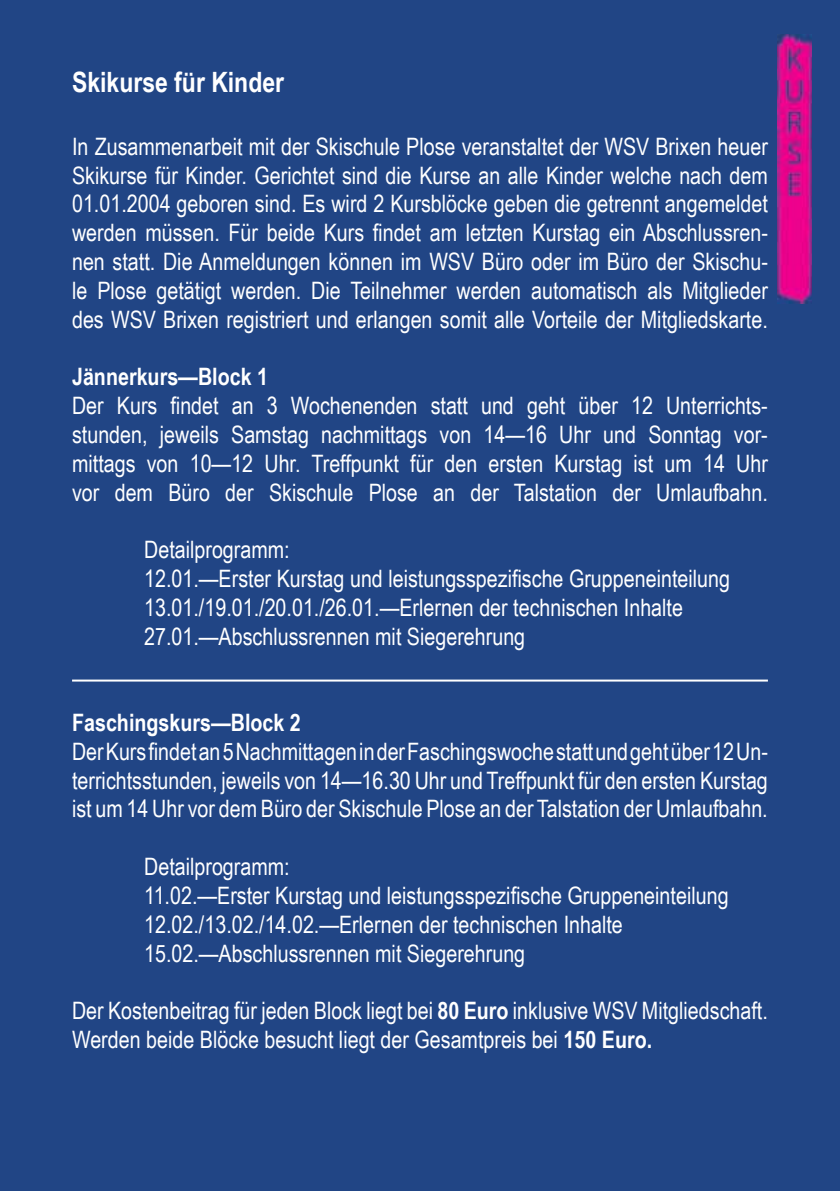
<style>
.page{position:relative;width:840px;height:1191px;background:#fff}
.page>*{position:absolute;margin:0;border:0;box-sizing:border-box;transform-origin:0 0}
.t1{font:700 28px "Arial Narrow";color:#fff}
.t2{font:24px/28.8px "Arial Narrow";color:#fff;text-align:justify}
.t3{font:700 24px "Arial Narrow";color:#fff}
.s1{font-weight:700}
</style>
<div class="page">
<div style="left:0;top:0;width:839px;height:1191px;background:#214585"></div>
<hr style="left:72px;top:679px;width:695px;height:2px;background:#fff">
<img style="left:777px;top:34px;width:34px;height:269px">
<p class="t1" style="left:72px;top:61px;width:213px">Skikurse für Kinder</p>
<p class="t2" style="left:72px;top:131px;width:697px">In Zusammenarbeit mit der Skischule Plose veranstaltet der WSV Brixen heuer Skikurse für Kinder. Gerichtet sind die Kurse an alle Kinder welche nach dem 01.01.2004 geboren sind. Es wird 2 Kursblöcke geben die getrennt angemeldet werden müssen. Für beide Kurs findet am letzten Kurstag ein Abschlussren&shy;nen statt. Die Anmeldungen können im WSV Büro oder im Büro der Skischu&shy;le Plose getätigt werden. Die Teilnehmer werden automatisch als Mitglieder des WSV Brixen registriert und erlangen somit alle Vorteile der Mitgliedskarte.</p>
<p class="t3" style="left:72px;top:359px;width:197px">Jännerkurs—Block 1</p>
<p class="t2" style="left:72px;top:390px;width:697px">Der Kurs findet an 3 Wochenenden statt und geht über 12 Unterrichts&shy;stunden, jeweils Samstag nachmittags von 14—16 Uhr und Sonntag vor&shy;mittags von 10—12 Uhr. Treffpunkt für den ersten Kurstag ist um 14 Uhr vor dem Büro der Skischule Plose an der Talstation der Umlaufbahn.</p>
<p class="t2" style="left:144px;top:534px;width:587px;text-align:left">Detailprogramm:<br>12.01.—Erster Kurstag und leistungsspezifische Gruppeneinteilung 13.01./19.01./20.01./26.01.—Erlernen der technischen Inhalte 27.01.—Abschlussrennen mit Siegerehrung</p>
<p class="t3" style="left:72px;top:704px;width:230px">Faschingskurs—Block 2</p>
<p class="t2" style="left:72px;top:736px;width:697px">Der Kurs findet an 5 Nachmittagen in der Faschingswoche statt und geht über 12 Un&shy;terrichtsstunden, jeweils von 14—16.30 Uhr und Treffpunkt für den ersten Kurstag ist um 14 Uhr vor dem Büro der Skischule Plose an der Talstation der Umlaufbahn.</p>
<p class="t2" style="left:144px;top:851px;width:585px;text-align:left">Detailprogramm:<br>11.02.—Erster Kurstag und leistungsspezifische Gruppeneinteilung 12.02./13.02./14.02.—Erlernen der technischen Inhalte 15.02.—Abschlussrennen mit Siegerehrung</p>
<p class="t2" style="left:72px;top:995px;width:697px">Der Kostenbeitrag für jeden Block liegt bei <span class="s1">80 Euro</span> inklusive WSV Mitgliedschaft.<br>Werden beide Blöcke besucht liegt der Gesamtpreis bei <span class="s1">150 Euro.</span></p>
</div>
